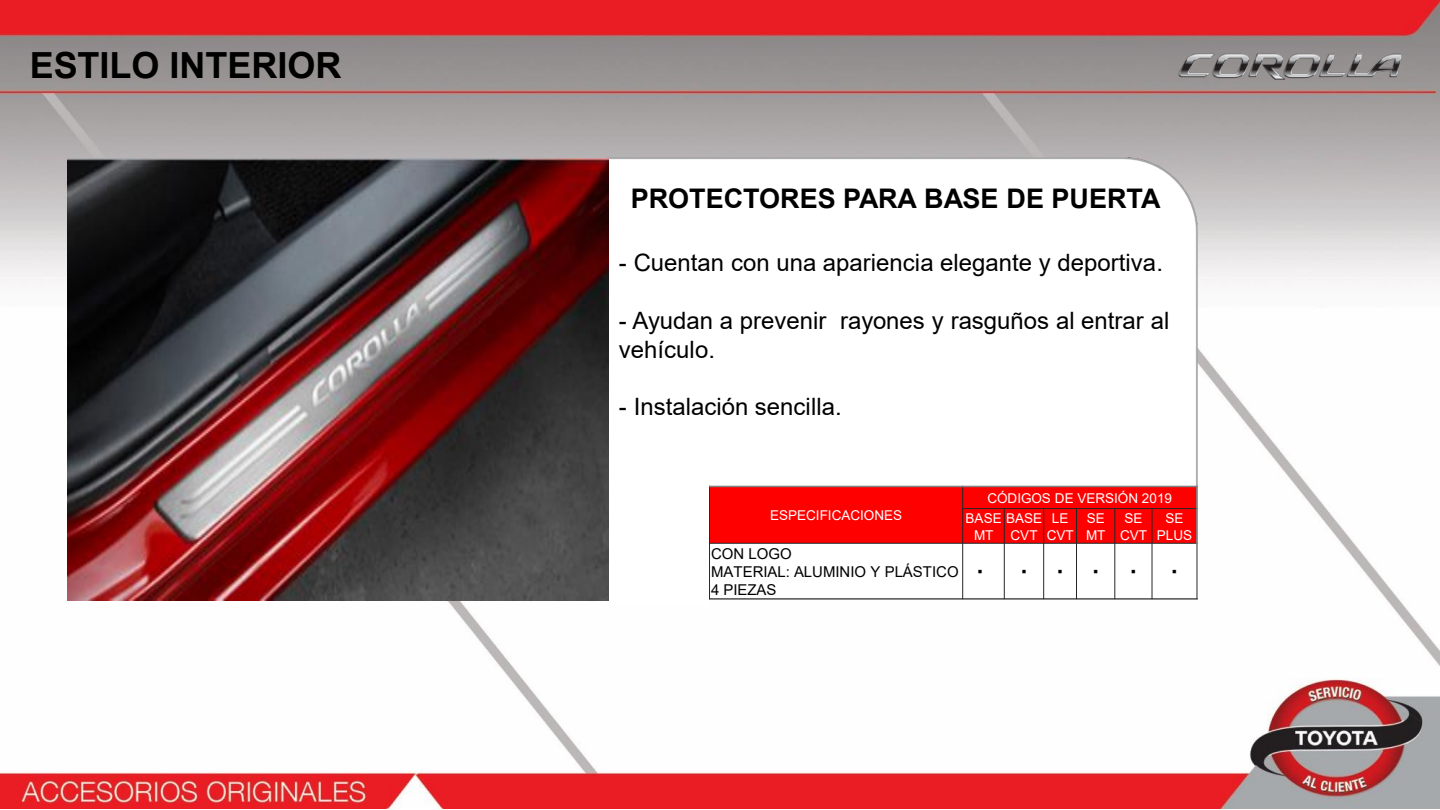
<style>
.page{position:relative;width:1440px;height:810px;background:#fff}
.page>*{position:absolute;margin:0;border:0;box-sizing:border-box;transform-origin:0 0}
.t1{font:700 36px "Arial";color:#000}
.t2{font:700 27px "Arial";color:#000}
.t3{font:24px/28.8px "Arial";color:#000}
.t4{font:700 24px "Arial";color:#000}
.t5{font:15px/18px "Arial";color:#000}
.t6{font:13.5px/16.2px "Arial";color:#fff;text-align:center}
</style>
<div class="page">
<img style="left:0;top:0;width:1440px;height:809px">
<img style="left:68px;top:157px;width:1130px;height:443px">
<img style="left:1172px;top:37px;width:237px;height:58px">
<div style="left:710px;top:486px;width:253px;height:57px;background:#f00"></div>
<div style="left:963px;top:486px;width:234px;height:23px;background:#f00"></div>
<div style="left:963px;top:509px;width:41px;height:34px;background:#f00"></div>
<div style="left:1004px;top:509px;width:40px;height:34px;background:#f00"></div>
<div style="left:1044px;top:509px;width:33px;height:34px;background:#f00"></div>
<div style="left:1077px;top:509px;width:38px;height:34px;background:#f00"></div>
<div style="left:1115px;top:509px;width:37px;height:34px;background:#f00"></div>
<div style="left:1152px;top:509px;width:45px;height:34px;background:#f00"></div>
<div style="left:710px;top:543px;width:253px;height:56px;background:#fff"></div>
<div style="left:963px;top:543px;width:41px;height:56px;background:#fff"></div>
<div style="left:1004px;top:543px;width:40px;height:56px;background:#fff"></div>
<div style="left:1044px;top:543px;width:33px;height:56px;background:#fff"></div>
<div style="left:1077px;top:543px;width:38px;height:56px;background:#fff"></div>
<div style="left:1115px;top:543px;width:37px;height:56px;background:#fff"></div>
<div style="left:1152px;top:543px;width:45px;height:56px;background:#fff"></div>
<hr style="left:709px;top:486px;width:1px;height:113px;background:#262626">
<hr style="left:962px;top:486px;width:1px;height:113px;background:#262626">
<hr style="left:1004px;top:508px;width:1px;height:91px;background:#262626">
<hr style="left:1043px;top:508px;width:1px;height:91px;background:#262626">
<hr style="left:1076px;top:508px;width:1px;height:91px;background:#262626">
<hr style="left:1114px;top:508px;width:1px;height:91px;background:#262626">
<hr style="left:1152px;top:508px;width:1px;height:91px;background:#262626">
<hr style="left:962px;top:508px;width:236px;height:1px;background:#262626">
<hr style="left:607px;top:543px;width:591px;height:1px;background:#262626">
<hr style="left:607px;top:486px;width:2px;height:113px;background:#808080">
<hr style="left:1196px;top:486px;width:2px;height:113px;background:#808080">
<hr style="left:607px;top:486px;width:591px;height:1px;background:#808080">
<hr style="left:607px;top:598px;width:591px;height:1px;background:#262626">
<div style="left:609px;top:484px;width:100px;height:121px;background:#fff"></div>
<h1 class="t1" style="left:30px;top:40px;width:313px">ESTILO INTERIOR</h1>
<p class="t2" style="left:631px;top:180px;width:531px">PROTECTORES PARA BASE DE PUERTA</p>
<p class="t3" style="left:619px;top:248px;width:546px">- Cuentan con una apariencia elegante y deportiva.</p>
<p class="t3" style="left:619px;top:306px;width:552px">- Ayudan a prevenir rayones y rasguños al entrar al vehículo.</p>
<p class="t3" style="left:619px;top:392px;width:224px">- Instalación sencilla.</p>
<p class="t6" style="left:770px;top:508px;width:133px">ESPECIFICACIONES</p>
<p class="t5" style="left:711px;top:545px;width:249px">CON LOGO<br>MATERIAL: ALUMINIO Y PLÁSTICO<br>4 PIEZAS</p>
<p class="t6" style="left:966px;top:488px;width:208px;line-height:20.2px;text-align:left;text-indent:22px">CÓDIGOS DE VERSIÓN 2019<br>BASE BASE</p>
<p class="t6" style="left:974px;top:527px;width:21px">MT</p>
<p class="t6" style="left:1011px;top:527px;width:29px">CVT</p>
<p class="t6" style="left:1047px;top:510px;width:29px">LE<br>CVT</p>
<p class="t6" style="left:1086px;top:510px;width:21px;text-align:left">SE<br>MT</p>
<p class="t6" style="left:1120px;top:510px;width:29px">SE<br>CVT</p>
<p class="t6" style="left:1157px;top:510px;width:37px">SE<br>PLUS</p>
<p class="t4" style="left:976px;top:555px;width:125px">· ···</p>
<p class="t4" style="left:1130px;top:555px;width:50px">· ·</p>
</div>
